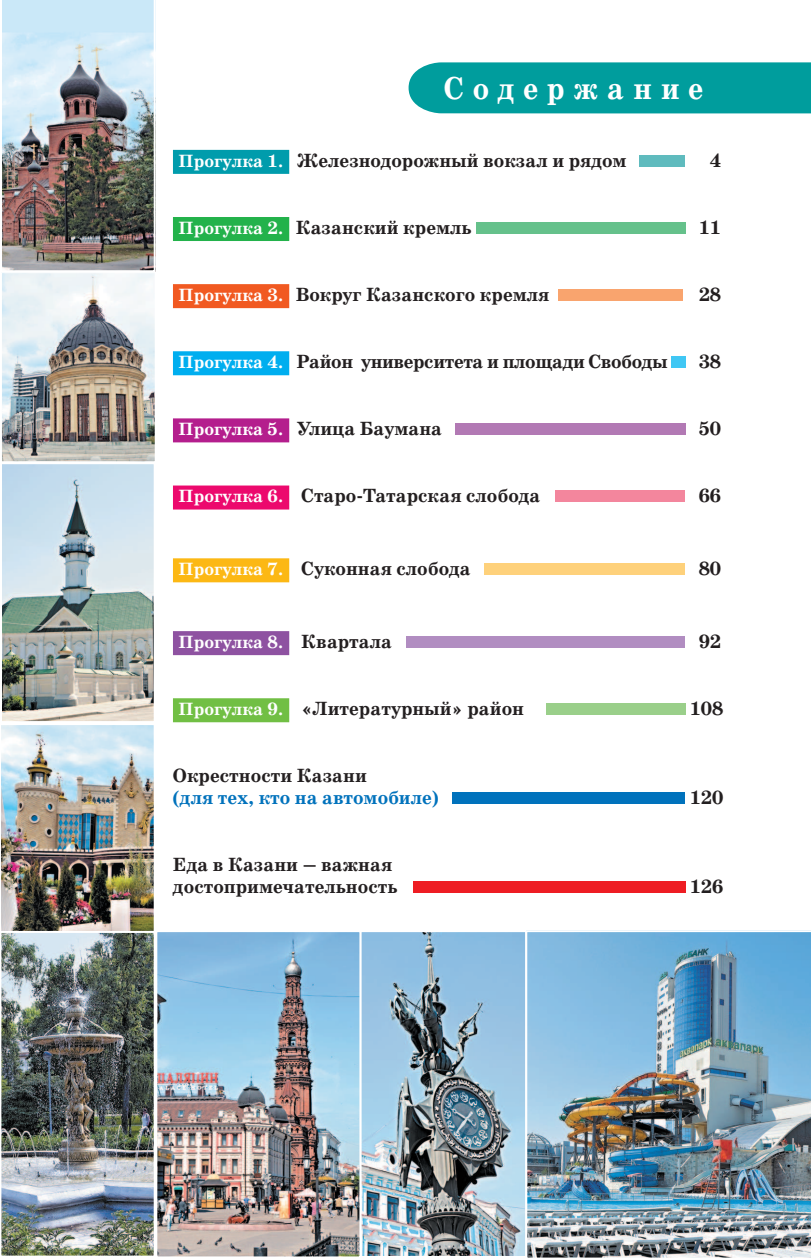
<style>
.page{position:relative;width:811px;height:1259px;background:#fff}
.page>*{position:absolute;margin:0;border:0;box-sizing:border-box;transform-origin:0 0}
.t1{font:700 32px "School";letter-spacing:.3em;color:#fff;scale:.95 1}
.t2{font:700 19.4px/21.8px "School";color:#231f20}
.t3{font:700 19.4px "School";letter-spacing:-.02em;color:#231f20}
.t4{font:700 19.4px "School";color:#0072bc}
.t5{font:700 18px "School";color:#fff}
.s1{font-size:18px;color:#fff}
.s2{font-size:19.4px;color:#231f20}
</style>
<div class="page">
<div style="left:173px;top:150px;width:116px;height:24px;background:#009cac"></div>
<div style="left:173px;top:217px;width:116px;height:24px;background:#23b24b"></div>
<div style="left:173px;top:284px;width:116px;height:24px;background:#f15921"></div>
<div style="left:173px;top:351px;width:116px;height:24px;background:#00aeef"></div>
<div style="left:173px;top:418px;width:116px;height:24px;background:#b41e8d"></div>
<div style="left:173px;top:485px;width:116px;height:24px;background:#ec096d"></div>
<div style="left:173px;top:558px;width:116px;height:24px;background:#fcb814"></div>
<div style="left:173px;top:631px;width:116px;height:24px;background:#8e52a1"></div>
<div style="left:173px;top:698px;width:116px;height:24px;background:#71bf44"></div>
<div style="left:640px;top:155px;width:45px;height:11px;background:#5fbbbe"></div>
<div style="left:476px;top:222px;width:210px;height:12px;background:#65c18b"></div>
<div style="left:558px;top:289px;width:125px;height:12px;background:#f9a46e"></div>
<div style="left:672px;top:356px;width:14px;height:12px;background:#40c7f4"></div>
<div style="left:455px;top:424px;width:230px;height:11px;background:#b279b4"></div>
<div style="left:555px;top:491px;width:130px;height:11px;background:#f3869d"></div>
<div style="left:485px;top:563px;width:200px;height:12px;background:#fed17b"></div>
<div style="left:406px;top:636px;width:279px;height:12px;background:#b18dc1"></div>
<div style="left:546px;top:703px;width:139px;height:12px;background:#9acf8a"></div>
<div style="left:452px;top:792px;width:233px;height:12px;background:#0072bc"></div>
<div style="left:413px;top:881px;width:272px;height:11px;background:#ee1d23"></div>
<div style="left:408px;top:62px;width:403px;height:51px;background:#009d9d"></div>
<img style="left:3px;top:933px;width:355px;height:322px">
<div style="left:0;top:930px;width:156px;height:327px;border:2px solid #fff"></div>
<img style="left:362px;top:933px;width:162px;height:322px">
<div style="left:359px;top:930px;width:168px;height:329px;border:2px solid #fff"></div>
<div style="left:155px;top:930px;width:206px;height:328px;border:2px solid #fff"></div>
<img style="left:3px;top:274px;width:151px;height:446px">
<img style="left:2px;top:0;width:154px;height:272px">
<div style="left:1px;top:272px;width:155px;height:190px;border:1px solid #fff"></div>
<img style="left:3px;top:726px;width:150px;height:204px">
<div style="left:0;top:723px;width:156px;height:210px;border:2px solid #fff"></div>
<img style="left:525px;top:930px;width:286px;height:329px">
<div style="left:0;top:462px;width:156px;height:261px;border:2px solid #fff"></div>
<h1 class="t1" style="left:444px;top:76px;width:275px">Cодержание</h1>
<p class="t2" style="left:179px;top:151px;width:449px"><span class="s1">Прогулка 1.</span> Железнодорожный вокзал и рядом</p>
<p class="t2" style="left:710px;top:151px;width:13px">4</p>
<p class="t2" style="left:179px;top:218px;width:294px"><span class="s1">Прогулка 2.</span> Казанский кремль</p>
<p class="t2" style="left:698px;top:218px;width:24px">11</p>
<p class="t2" style="left:179px;top:285px;width:372px"><span class="s1">Прогулка 3.</span> Вокруг Казанского кремля</p>
<p class="t2" style="left:698px;top:285px;width:24px">28</p>
<p class="t3" style="left:179px;top:354px;width:490px"><span class="s1">Прогулка 4.</span> Район университета и площади Свободы</p>
<p class="t2" style="left:698px;top:352px;width:24px">38</p>
<p class="t2" style="left:179px;top:419px;width:265px"><span class="s1">Прогулка 5.</span> Улица Баумана</p>
<p class="t2" style="left:698px;top:419px;width:24px">50</p>
<p class="t2" style="left:179px;top:486px;width:363px"><span class="s1">Прогулка 6.</span> Старо -Татарская слобода</p>
<p class="t2" style="left:698px;top:486px;width:24px">66</p>
<p class="t2" style="left:179px;top:559px;width:293px"><span class="s1">Прогулка 7.</span> Суконная слобода</p>
<p class="t2" style="left:698px;top:559px;width:24px">80</p>
<p class="t5" style="left:179px;top:635px;width:215px">Прогулка 8. <span class="s2">Квартала</span></p>
<p class="t2" style="left:698px;top:632px;width:24px">92</p>
<p class="t2" style="left:179px;top:699px;width:347px"><span class="s1">Прогулка 9.</span> «Литературный» район</p>
<p class="t2" style="left:689px;top:699px;width:35px">108</p>
<p class="t2" style="left:173px;top:766px;width:195px">Окрестности Казани</p>
<p class="t4" style="left:173px;top:790px;width:267px">(для тех, кто на автомобиле)</p>
<p class="t2" style="left:689px;top:788px;width:35px">120</p>
<p class="t2" style="left:173px;top:855px;width:226px">Еда в Казани – важная достопримечательность</p>
<p class="t2" style="left:689px;top:877px;width:35px">126</p>
</div>
